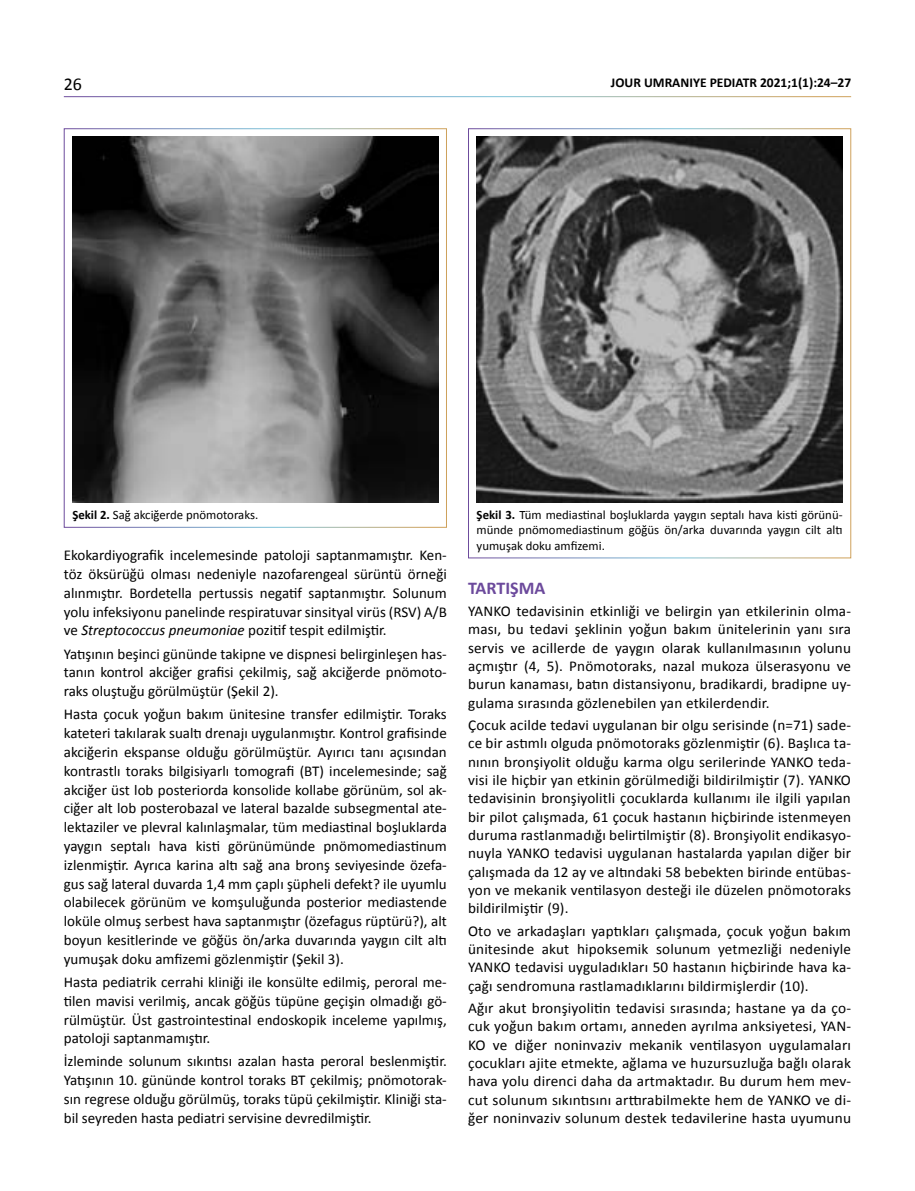
<style>
.page{position:relative;width:915px;height:1191px;background:#fff}
.page>*{position:absolute;margin:0;border:0;box-sizing:border-box;transform-origin:0 0}
.t1{font:700 18px "Calibri";color:#6c4a9c}
.t2{font:18px "Calibri";color:#000}
.t3{font:15px/18.8px "Calibri";color:#000;text-align:justify}
.t4{font:700 13.5px "Calibri";color:#000}
.t5{font:12.75px/15.3px "Calibri";color:#000;text-align:justify}
.s1{font-weight:700}
.s2{font-style:italic}
</style>
<div class="page">
<div style="left:64px;top:128px;width:382px;height:399px;border:1px solid #fff"></div>
<img style="left:72px;top:137px;width:366px;height:365px">
<img style="left:476px;top:137px;width:366px;height:365px">
<p class="t2" style="left:64px;top:73px;width:20px">26</p>
<p class="t4" style="left:610px;top:74px;width:241px">JOUR UMRANIYE PEDIATR 2021;1(1):24–27</p>
<p class="t5" style="left:72px;top:507px;width:187px"><span class="s1">Şekil 2.</span> Sağ akciğerde pnömotoraks.</p>
<p class="t5" style="left:476px;top:507px;width:367px"><span class="s1">Şekil 3.</span> Tüm mediastinal boşluklarda yaygın septalı hava kisti görünü&shy;münde pnömomediastinum göğüs ön/arka duvarında yaygın cilt altı yumuşak doku amfizemi.</p>
<p class="t3" style="left:64px;top:546px;width:384px">Ekokardiyografik incelemesinde patoloji saptanmamıştır. Ken&shy;töz öksürüğü olması nedeniyle nazofarengeal sürüntü örneği alınmıştır. Bordetella pertussis negatif saptanmıştır. Solunum yolu infeksiyonu panelinde respiratuvar sinsityal virüs (RSV) A/B ve <span class="s2">Streptococcus pneumoniae</span> pozitif tespit edilmiştir.</p>
<p class="t3" style="left:64px;top:644px;width:384px">Yatışının beşinci gününde takipne ve dispnesi belirginleşen has&shy;tanın kontrol akciğer grafisi çekilmiş, sağ akciğerde pnömoto&shy;raks oluştuğu görülmüştür (Şekil 2).</p>
<p class="t3" style="left:64px;top:705px;width:384px">Hasta çocuk yoğun bakım ünitesine transfer edilmiştir. Toraks kateteri takılarak sualtı drenajı uygulanmıştır. Kontrol grafisinde akciğerin ekspanse olduğu görülmüştür. Ayırıcı tanı açısından kontrastlı toraks bilgisiyarlı tomografi (BT) incelemesinde; sağ akciğer üst lob posteriorda konsolide kollabe görünüm, sol ak&shy;ciğer alt lob posterobazal ve lateral bazalde subsegmental ate&shy;lektaziler ve plevral kalınlaşmalar, tüm mediastinal boşluklarda yaygın septalı hava kisti görünümünde pnömomediastinum izlenmiştir. Ayrıca karina altı sağ ana bronş seviyesinde özefa&shy;gus sağ lateral duvarda 1,4 mm çaplı şüpheli defekt? ile uyumlu olabilecek görünüm ve komşuluğunda posterior mediastende loküle olmuş serbest hava saptanmıştır (özefagus rüptürü?), alt boyun kesitlerinde ve göğüs ön/arka duvarında yaygın cilt altı yumuşak doku amfizemi gözlenmiştir (Şekil 3).</p>
<p class="t3" style="left:64px;top:972px;width:384px">Hasta pediatrik cerrahi kliniği ile konsülte edilmiş, peroral me&shy;tilen mavisi verilmiş, ancak göğüs tüpüne geçişin olmadığı gö&shy;rülmüştür. Üst gastrointestinal endoskopik inceleme yapılmış, patoloji saptanmamıştır.</p>
<p class="t3" style="left:64px;top:1052px;width:384px">İzleminde solunum sıkıntısı azalan hasta peroral beslenmiştir.<br>Yatışının 10. gününde kontrol toraks BT çekilmiş; pnömotorak&shy;sın regrese olduğu görülmüş, toraks tüpü çekilmiştir. Kliniği sta&shy;bil seyreden hasta pediatri servisine devredilmiştir.</p>
<p class="t1" style="left:468px;top:576px;width:79px">TARTIŞMA</p>
<p class="t3" style="left:468px;top:602px;width:384px;line-height:18.3px">YANKO tedavisinin etkinliği ve belirgin yan etkilerinin olma&shy;ması, bu tedavi şeklinin yoğun bakım ünitelerinin yanı sıra servis ve acillerde de yaygın olarak kullanılmasının yolunu açmıştır (4, 5). Pnömotoraks, nazal mukoza ülserasyonu ve burun kanaması, batın distansiyonu, bradikardi, bradipne uy&shy;gulama sırasında gözlenebilen yan etkilerdendir.</p>
<p class="t3" style="left:468px;top:716px;width:384px;line-height:18.3px">Çocuk acilde tedavi uygulanan bir olgu serisinde (n=71) sade&shy;ce bir astımlı olguda pnömotoraks gözlenmiştir (6). Başlıca ta&shy;nının bronşiyolit olduğu karma olgu serilerinde YANKO teda&shy;visi ile hiçbir yan etkinin görülmediği bildirilmiştir (7). YANKO tedavisinin bronşiyolitli çocuklarda kullanımı ile ilgili yapılan bir pilot çalışmada, 61 çocuk hastanın hiçbirinde istenmeyen duruma rastlanmadığı belirtilmiştir (8). Bronşiyolit endikasyo&shy;nuyla YANKO tedavisi uygulanan hastalarda yapılan diğer bir çalışmada da 12 ay ve altındaki 58 bebekten birinde entübas&shy;yon ve mekanik ventilasyon desteği ile düzelen pnömotoraks bildirilmiştir (9).</p>
<p class="t3" style="left:468px;top:921px;width:384px;line-height:18.3px">Oto ve arkadaşları yaptıkları çalışmada, çocuk yoğun bakım ünitesinde akut hipoksemik solunum yetmezliği nedeniyle YANKO tedavisi uyguladıkları 50 hastanın hiçbirinde hava ka&shy;çağı sendromuna rastlamadıklarını bildirmişlerdir (10).</p>
<p class="t3" style="left:468px;top:999px;width:384px;line-height:18.3px">Ağır akut bronşiyolitin tedavisi sırasında; hastane ya da ço&shy;cuk yoğun bakım ortamı, anneden ayrılma anksiyetesi, YAN-KO ve diğer noninvaziv mekanik ventilasyon uygulamaları çocukları ajite etmekte, ağlama ve huzursuzluğa bağlı olarak hava yolu direnci daha da artmaktadır. Bu durum hem mev&shy;cut solunum sıkıntısını arttırabilmekte hem de YANKO ve di&shy;ğer noninvaziv solunum destek tedavilerine hasta uyumunu</p>
</div>
